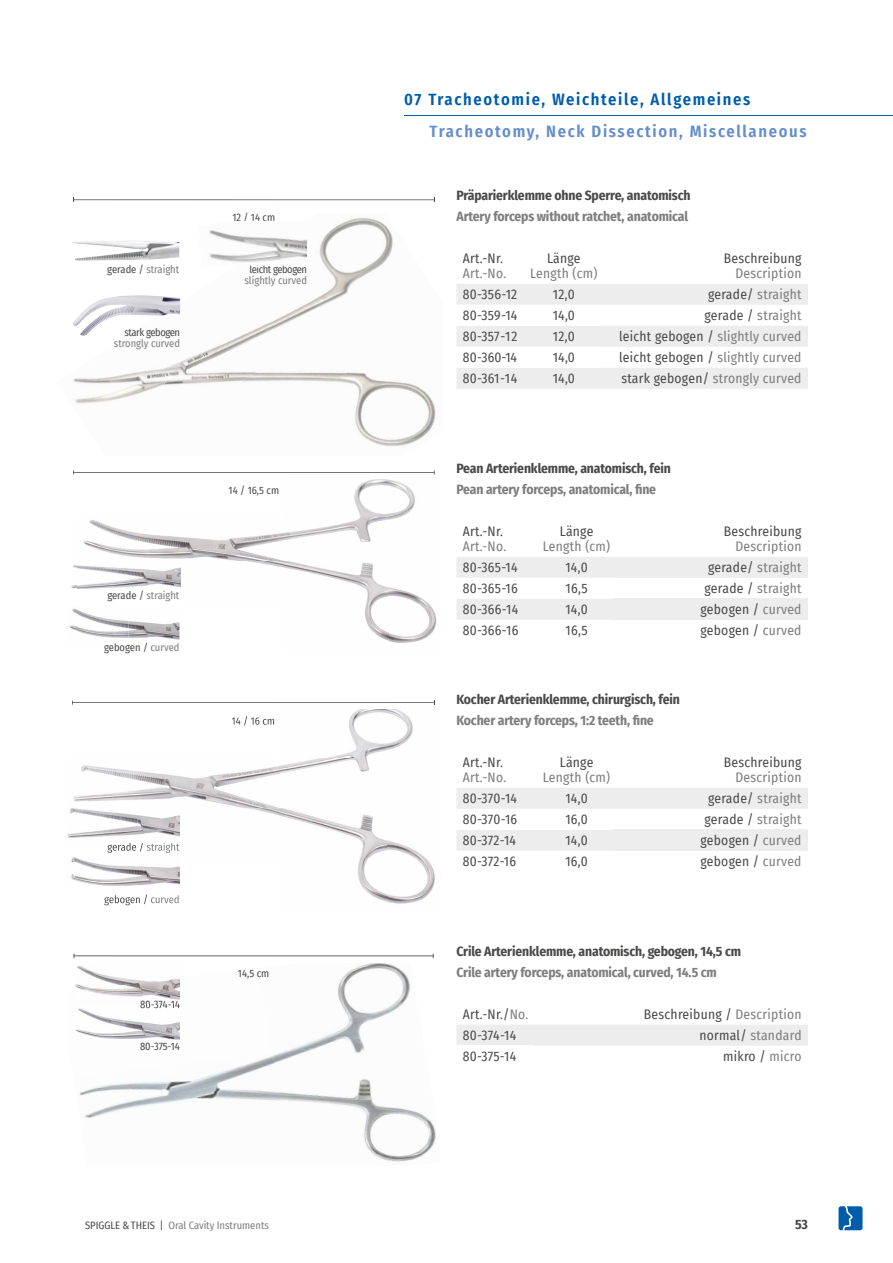
<style>
.page{position:relative;width:893px;height:1263px;background:#fff}
.page>*{position:absolute;margin:0;border:0;box-sizing:border-box;transform-origin:0 0}
.t1{font:600 16.5px "Fira Sans Condensed";letter-spacing:.1em;color:#648dc9}
.t2{font:600 16.5px "Fira Sans Condensed";letter-spacing:.1em;color:#005da9}
.t3{font:13.5px "Fira Sans Condensed";letter-spacing:.02em;color:#4a4a49}
.t4{font:13.5px "Fira Sans Condensed";letter-spacing:.02em;color:#7f7e7e}
.t5{font:700 13.5px "Fira Sans Condensed";letter-spacing:-.01em;color:#4a4a49}
.t6{font:700 13.5px "Fira Sans Condensed";letter-spacing:-.01em;color:#7f7e7e}
.t7{font:10.5px "Fira Sans Condensed";color:#7f7e7e}
.t8{font:10.5px "Fira Sans Condensed";letter-spacing:-.015em;color:#4a4a49}
.t9{font:10.5px "Fira Sans Condensed";letter-spacing:-.04em;color:#4a4a49}
.s1{color:#4a4a49}
.s2{color:#7f7e7e}
</style>
<div class="page">
<svg style="left:457px;top:284px;width:351px;height:105px"></svg>
<svg style="left:457px;top:557px;width:351px;height:63px"></svg>
<div style="left:614px;top:599px;width:194px;height:21px;background:#ededed"></div>
<svg style="left:457px;top:788px;width:351px;height:63px"></svg>
<div style="left:614px;top:830px;width:194px;height:21px;background:#ededed"></div>
<div style="left:457px;top:1025px;width:351px;height:21px;background:#ededed"></div>
<hr style="left:404px;top:116px;width:489px;height:1px;background:#005da9">
<img style="left:73px;top:374px;width:54px;height:30px">
<img style="left:319px;top:217px;width:74px;height:49px">
<img style="left:127px;top:266px;width:253px;height:131px">
<img style="left:220px;top:311px;width:160px;height:86px">
<img style="left:312px;top:370px;width:124px;height:77px">
<hr style="left:73px;top:199px;width:362px;height:1px;background:#4a4a49">
<img style="left:209px;top:230px;width:98px;height:33px">
<img style="left:72px;top:241px;width:105px;height:20px">
<img style="left:73px;top:295px;width:107px;height:41px">
<img style="left:159px;top:302px;width:21px;height:14px">
<img style="left:83px;top:473px;width:354px;height:170px">
<img style="left:108px;top:590px;width:36px;height:11px">
<img style="left:147px;top:590px;width:32px;height:11px">
<hr style="left:73px;top:472px;width:362px;height:1px;background:#4a4a49">
<img style="left:69px;top:608px;width:110px;height:36px">
<svg style="left:151px;top:643px;width:28px;height:1px"></svg>
<img style="left:71px;top:559px;width:109px;height:31px">
<hr style="left:72px;top:702px;width:362px;height:1px;background:#4a4a49">
<img style="left:67px;top:808px;width:105px;height:30px">
<img style="left:330px;top:963px;width:80px;height:72px">
<img style="left:79px;top:1056px;width:194px;height:62px">
<img style="left:273px;top:1035px;width:156px;height:85px">
<img style="left:364px;top:1120px;width:72px;height:42px">
<hr style="left:74px;top:955px;width:360px;height:1px;background:#4a4a49">
<img style="left:77px;top:965px;width:50px;height:19px">
<img style="left:75px;top:984px;width:52px;height:12px">
<img style="left:127px;top:978px;width:53px;height:21px">
<img style="left:75px;top:1008px;width:105px;height:31px">
<img style="left:140px;top:1004px;width:40px;height:4px">
<img style="left:274px;top:709px;width:113px;height:50px">
<img style="left:387px;top:709px;width:48px;height:195px">
<img style="left:73px;top:765px;width:99px;height:37px">
<img style="left:172px;top:759px;width:215px;height:145px">
<img style="left:104px;top:895px;width:43px;height:10px">
<img style="left:151px;top:895px;width:28px;height:8px">
<img style="left:108px;top:843px;width:35px;height:10px">
<img style="left:147px;top:842px;width:32px;height:11px">
<img style="left:232px;top:716px;width:42px;height:10px">
<img style="left:71px;top:856px;width:109px;height:32px">
<svg style="left:838px;top:1206px;width:24px;height:24px"></svg>
<p class="t2" style="left:404px;top:86px;width:347px">07 Tracheotomie, Weichteile, Allgemeines</p>
<p class="t7" style="left:107px;top:261px;width:74px"><span class="s1">gerade /</span> straight</p>
<p class="t9" style="left:125px;top:324px;width:57px">stark gebogen</p>
<p class="t7" style="left:114px;top:335px;width:68px">strongly curved</p>
<p class="t8" style="left:232px;top:209px;width:44px">12 / 14 cm</p>
<p class="t9" style="left:249px;top:261px;width:59px">leicht gebogen</p>
<p class="t7" style="left:244px;top:272px;width:64px">slightly curved</p>
<p class="t7" style="left:107px;top:587px;width:74px"><span class="s1">gerade /</span> straight</p>
<p class="t8" style="left:104px;top:639px;width:77px">gebogen / <span class="s2">curved</span></p>
<p class="t8" style="left:229px;top:482px;width:52px">14 / 16,5 cm</p>
<p class="t8" style="left:140px;top:996px;width:41px">80-374-14</p>
<p class="t8" style="left:140px;top:1038px;width:41px">80-375-14</p>
<p class="t8" style="left:238px;top:965px;width:33px">14,5 cm</p>
<p class="t1" style="left:429px;top:117px;width:379px">Tracheotomy, Neck Dissection, Miscellaneous</p>
<p class="t5" style="left:456px;top:184px;width:236px">Präparierklemme ohne Sperre, anatomisch</p>
<p class="t6" style="left:456px;top:205px;width:233px">Artery forceps without ratchet, anatomical</p>
<p class="t3" style="left:463px;top:248px;width:42px">Art.-Nr.</p>
<p class="t4" style="left:463px;top:263px;width:45px">Art.-No.</p>
<p class="t3" style="left:547px;top:248px;width:35px">Länge</p>
<p class="t4" style="left:530px;top:263px;width:69px">Length (cm)</p>
<p class="t3" style="left:724px;top:248px;width:79px">Beschreibung</p>
<p class="t4" style="left:735px;top:263px;width:68px">Description</p>
<p class="t3" style="left:463px;top:284px;width:56px">80-356-12</p>
<p class="t3" style="left:553px;top:284px;width:23px">12,0</p>
<p class="t4" style="left:708px;top:284px;width:95px"><span class="s1">gerade/</span> straight</p>
<p class="t3" style="left:463px;top:305px;width:56px">80-359-14</p>
<p class="t3" style="left:553px;top:305px;width:24px">14,0</p>
<p class="t4" style="left:705px;top:305px;width:98px"><span class="s1">gerade /</span> straight</p>
<p class="t3" style="left:463px;top:326px;width:56px">80-357-12</p>
<p class="t3" style="left:553px;top:326px;width:23px">12,0</p>
<p class="t3" style="left:619px;top:326px;width:184px">leicht gebogen / <span class="s2">slightly curved</span></p>
<p class="t3" style="left:463px;top:347px;width:56px">80-360-14</p>
<p class="t3" style="left:553px;top:347px;width:24px">14,0</p>
<p class="t3" style="left:619px;top:347px;width:184px">leicht gebogen / <span class="s2">slightly curved</span></p>
<p class="t3" style="left:463px;top:368px;width:56px">80-361-14</p>
<p class="t3" style="left:553px;top:368px;width:24px">14,0</p>
<p class="t4" style="left:621px;top:368px;width:182px"><span class="s1">stark gebogen/</span> strongly curved</p>
<p class="t5" style="left:456px;top:457px;width:216px">Pean Arterienklemme, anatomisch, fein</p>
<p class="t6" style="left:456px;top:478px;width:201px">Pean artery forceps, anatomical, fine</p>
<p class="t3" style="left:463px;top:521px;width:42px">Art.-Nr.</p>
<p class="t4" style="left:463px;top:536px;width:45px">Art.-No.</p>
<p class="t3" style="left:560px;top:521px;width:35px">Länge</p>
<p class="t4" style="left:543px;top:536px;width:69px">Length (cm)</p>
<p class="t3" style="left:724px;top:521px;width:79px">Beschreibung</p>
<p class="t4" style="left:735px;top:536px;width:68px">Description</p>
<p class="t3" style="left:463px;top:557px;width:56px">80-365-14</p>
<p class="t3" style="left:565px;top:557px;width:24px">14,0</p>
<p class="t4" style="left:708px;top:557px;width:95px"><span class="s1">gerade/</span> straight</p>
<p class="t3" style="left:463px;top:578px;width:57px">80-365-16</p>
<p class="t3" style="left:566px;top:578px;width:23px">16,5</p>
<p class="t4" style="left:705px;top:578px;width:98px"><span class="s1">gerade /</span> straight</p>
<p class="t3" style="left:463px;top:599px;width:57px">80-366-14</p>
<p class="t3" style="left:565px;top:599px;width:24px">14,0</p>
<p class="t3" style="left:700px;top:599px;width:103px">gebogen / <span class="s2">curved</span></p>
<p class="t3" style="left:463px;top:620px;width:57px">80-366-16</p>
<p class="t3" style="left:566px;top:620px;width:23px">16,5</p>
<p class="t3" style="left:700px;top:620px;width:103px">gebogen / <span class="s2">curved</span></p>
<p class="t5" style="left:456px;top:688px;width:225px">Kocher Arterienklemme, chirurgisch, fein</p>
<p class="t6" style="left:456px;top:709px;width:199px">Kocher artery forceps, 1:2 teeth, fine</p>
<p class="t3" style="left:463px;top:752px;width:42px">Art.-Nr.</p>
<p class="t4" style="left:463px;top:767px;width:45px">Art.-No.</p>
<p class="t3" style="left:560px;top:752px;width:35px">Länge</p>
<p class="t4" style="left:543px;top:767px;width:69px">Length (cm)</p>
<p class="t3" style="left:724px;top:752px;width:79px">Beschreibung</p>
<p class="t4" style="left:735px;top:767px;width:68px">Description</p>
<p class="t3" style="left:463px;top:788px;width:56px">80-370-14</p>
<p class="t3" style="left:565px;top:788px;width:24px">14,0</p>
<p class="t4" style="left:708px;top:788px;width:95px"><span class="s1">gerade/</span> straight</p>
<p class="t3" style="left:463px;top:809px;width:56px">80-370-16</p>
<p class="t3" style="left:565px;top:809px;width:24px">16,0</p>
<p class="t4" style="left:705px;top:809px;width:98px"><span class="s1">gerade /</span> straight</p>
<p class="t3" style="left:463px;top:830px;width:55px">80-372-14</p>
<p class="t3" style="left:565px;top:830px;width:24px">14,0</p>
<p class="t3" style="left:700px;top:830px;width:103px">gebogen / <span class="s2">curved</span></p>
<p class="t3" style="left:463px;top:851px;width:55px">80-372-16</p>
<p class="t3" style="left:565px;top:851px;width:24px">16,0</p>
<p class="t3" style="left:700px;top:851px;width:103px">gebogen / <span class="s2">curved</span></p>
<p class="t5" style="left:456px;top:940px;width:286px">Crile Arterienklemme, anatomisch, gebogen, 14,5 cm</p>
<p class="t6" style="left:456px;top:961px;width:262px">Crile artery forceps, anatomical, curved, 14.5 cm</p>
<p class="t3" style="left:463px;top:1004px;width:67px">Art.-Nr./<span class="s2">No.</span></p>
<p class="t3" style="left:644px;top:1004px;width:159px">Beschreibung / <span class="s2">Description</span></p>
<p class="t3" style="left:463px;top:1025px;width:55px">80-374-14</p>
<p class="t4" style="left:699px;top:1025px;width:104px"><span class="s1">normal/</span> standard</p>
<p class="t3" style="left:463px;top:1046px;width:55px">80-375-14</p>
<p class="t3" style="left:723px;top:1046px;width:80px">mikro / <span class="s2">micro</span></p>
<p class="t7" style="left:85px;top:1217px;width:185px"><span class="s1">SPIGGLE &amp; THEIS |</span> Oral Cavity Instruments</p>
<p class="t5" style="left:795px;top:1213px;width:14px">53</p>
</div>
